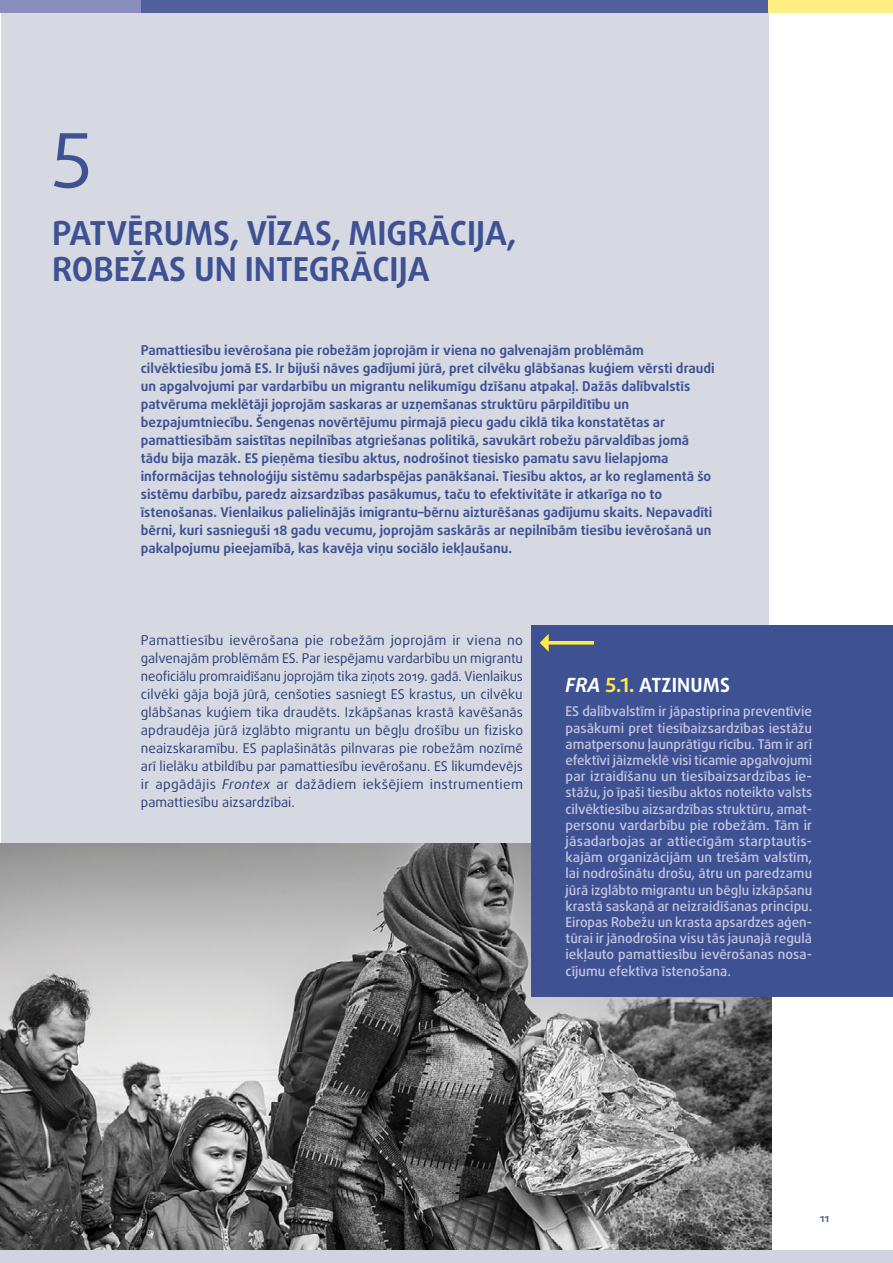
<style>
.page{position:relative;width:893px;height:1263px;background:#fff}
.page>*{position:absolute;margin:0;border:0;box-sizing:border-box;transform-origin:0 0}
.title_1_no{font:75px "Daxline Pro";color:#3e5293}
.title_1{font:700 33px/36px "Daxline Pro";color:#3e5293}
.FRAOP_title{font:700 19.5px "Daxline Pro";letter-spacing:.01em;color:#fff}
.intro_1{font:700 13.5px/18px "Daxline Pro";color:#3e5293}
.FRAOP_body{font:500 13.5px/16.2px "Daxline Pro";color:#c6c6df}
.body_break{font:13.5px/18px "Daxline Pro";color:#2a3f79;text-align:justify}
.t1{font:500 11.25px "Daxline Pro";color:#3e5293}
.s1{font-style:italic}
.s2{color:#ffe847}
</style>
<div class="page">
<hr style="left:0;top:0;width:1px;height:1201px;background:#d7d9e2">
<div style="left:1px;top:0;width:767px;height:1201px;background:#d7d9e2"></div>
<img style="left:0;top:844px;width:772px;height:406px">
<div style="left:531px;top:625px;width:362px;height:372px;background:#3e5293"></div>
<svg style="left:540px;top:634px;width:54px;height:18px"></svg>
<div style="left:0;top:1250px;width:893px;height:13px;background:#d1d3de"></div>
<div style="left:0;top:0;width:141px;height:13px;background:#8a8ebc"></div>
<div style="left:141px;top:0;width:646px;height:13px;background:#51609d"></div>
<div style="left:769px;top:0;width:124px;height:13px;background:#ffee81"></div>
<p class="title_1_no" style="left:52px;top:111px;width:42px">5</p>
<p class="title_1" style="left:52px;top:215px;width:465px">PATVĒRUMS, VĪZAS, MIGRĀCIJA,<br>ROBEŽAS UN INTEGRĀCIJA</p>
<p class="intro_1" style="left:141px;top:342px;width:575px">Pamattiesību ievērošana pie robežām joprojām ir viena no galvenajām problēmām cilvēktiesību jomā ES. Ir bijuši nāves gadījumi jūrā, pret cilvēku glābšanas kuģiem vērsti draudi un apgalvojumi par vardarbību un migrantu nelikumīgu dzīšanu atpakaļ. Dažās dalībvalstīs patvēruma meklētāji joprojām saskaras ar uzņemšanas struktūru pārpildītību un bezpajumtniecību. Šengenas novērtējumu pirmajā piecu gadu ciklā tika konstatētas ar pamattiesībām saistītas nepilnības atgriešanas politikā, savukārt robežu pārvaldības jomā tādu bija mazāk. ES pieņēma tiesību aktus, nodrošinot tiesisko pamatu savu lielapjoma informācijas tehnoloģiju sistēmu sadarbspējas panākšanai. Tiesību aktos, ar ko reglamentā šo sistēmu darbību, paredz aizsardzības pasākumus, taču to efektivitāte ir atkarīga no to īstenošanas. Vienlaikus palielinājās imigrantu–bērnu aizturēšanas gadījumu skaits. Nepavadīti bērni, kuri sasnieguši 18 gadu vecumu, joprojām saskārās ar nepilnībām tiesību ievērošanā un pakalpojumu pieejamībā, kas kavēja viņu sociālo iekļaušanu.</p>
<p class="body_break" style="left:141px;top:631px;width:384px">Pamattiesību ievērošana pie robežām joprojām ir viena no galvenajām problēmām ES. Par iespējamu vardarbību un migrantu neoficiālu promraidīšanu joprojām tika ziņots 2019. gadā. Vienlaikus cilvēki gāja bojā jūrā, cenšoties sasniegt ES krastus, un cilvēku glābšanas kuģiem tika draudēts. Izkāpšanas krastā kavēšanās apdraudēja jūrā izglābto migrantu un bēgļu drošību un fizisko neaizskaramību. ES paplašinātās pilnvaras pie robežām nozīmē arī lielāku atbildību par pamattiesību ievērošanu. ES likumdevējs ir apgādājis <span class="s1">Frontex</span> ar dažādiem iekšējiem instrumentiem pamattiesību aizsardzībai.</p>
<p class="FRAOP_title" style="left:566px;top:672px;width:166px"><span class="s1">FRA</span> <span class="s2">5.1.</span> ATZINUMS</p>
<p class="FRAOP_body" style="left:566px;top:703px;width:248px">ES dalībvalstīm ir jāpastiprina preventīvie pasākumi pret tiesībaizsardzības iestāžu amatpersonu ļaunprātīgu rīcību. Tām ir arī efektīvi jāizmeklē visi ticamie apgalvojumi par izraidīšanu un tiesībaizsardzības ie&shy;stāžu, jo īpaši tiesību aktos noteikto valsts cilvēktiesību aizsardzības struktūru, amat&shy;personu vardarbību pie robežām. Tām ir jāsadarbojas ar attiecīgām starptautis&shy;kajām organizācijām un trešām valstīm, lai nodrošinātu drošu, ātru un paredzamu jūrā izglābto migrantu un bēgļu izkāpšanu krastā saskaņā ar neizraidīšanas principu.<br>Eiropas Robežu un krasta apsardzes aģen&shy;tūrai ir jānodrošina visu tās jaunajā regulā iekļauto pamattiesību ievērošanas nosa&shy;cījumu efektīva īstenošana.</p>
<p class="t1" style="left:820px;top:1210px;width:11px">11</p>
</div>
